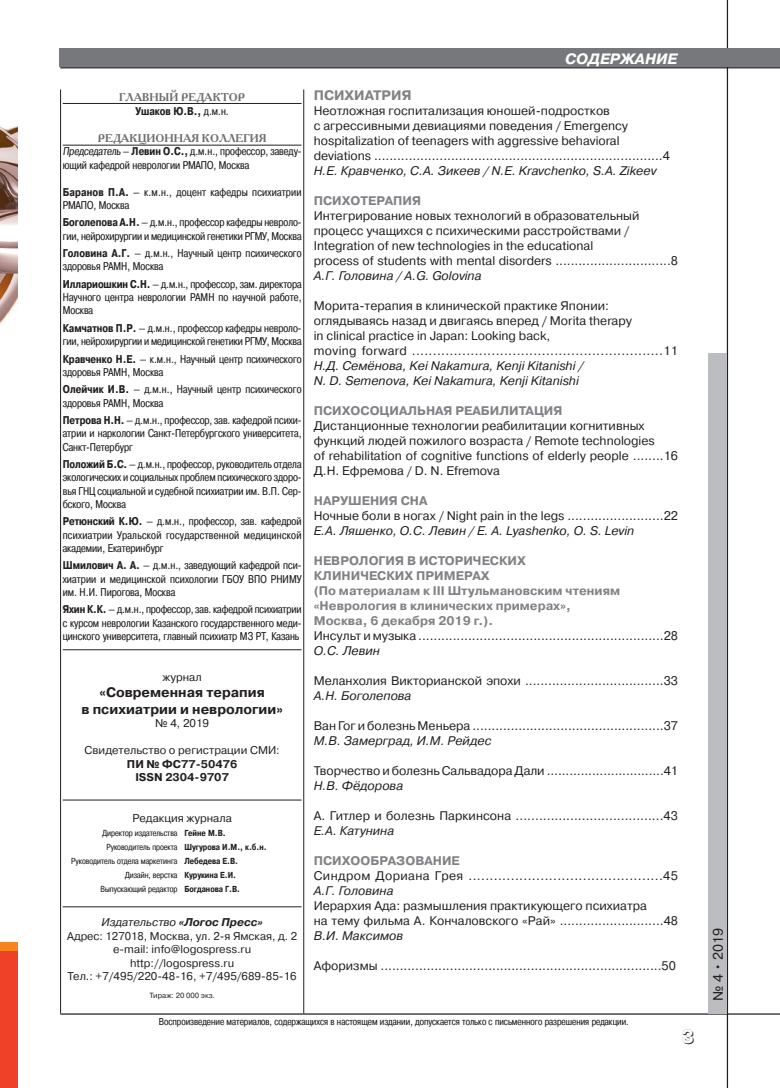
<style>
.page{position:relative;width:780px;height:1088px;background:#fff}
.page>*{position:absolute;margin:0;border:0;box-sizing:border-box;transform-origin:0 0}
.t1{font:700 18.75px "Pragmatica Shadow C";color:#231f20}
.t2{font:italic 700 15px "Pragmatica C";color:#fff}
.t3{font:700 13.75px/16.5px "Pragmatica C";color:#231f20;text-align:center}
.t4{font:700 13.75px "Pragmatica C";color:#808285}
.t5{font:13.75px "Pragmatica C";color:#231f20}
.t6{font:12.5px/15px "Pragmatica C";color:#231f20}
.t7{font:italic 12.5px/15px "Pragmatica C";color:#231f20}
.t8{font:700 12.5px/15px "Pragmatica C";color:#808285}
.t9{font:12.5px "Pragmatica C";letter-spacing:.03em;color:#231f20}
.t10{font:11.25px/13.2px "Pragmatica Cond C";color:#231f20}
.t11{font:11.25px/13.5px "Pragmatica C";color:#231f20;text-align:center}
.t12{font:700 11.25px "Academy C";color:#6d6e70}
.t13{font:700 11.25px/13.5px "Pragmatica C";color:#231f20;text-align:center}
.t14{font:700 11.25px "Pragmatica Cond C";color:#231f20}
.t15{font:10px "Pragmatica Cond C";color:#231f20}
.t16{font:8.75px/14px "Pragmatica Cond C";color:#231f20;text-align:right}
.t17{font:700 8.75px/14px "Pragmatica Cond C";color:#231f20}
.t18{font:7.5px "Pragmatica C";color:#231f20}
.s1{font-weight:400}
.s2{font-weight:700}
.s3{font-style:italic}
.s4{font-weight:700;font-style:italic}
</style>
<div class="page">
<hr style="left:60px;top:1013px;width:720px;height:1px;background:#231f20">
<hr style="left:726px;top:0;width:2px;height:1088px;background:#231f20">
<hr style="left:60px;top:67px;width:720px;height:1px;background:#231f20">
<div style="left:59px;top:48px;width:721px;height:19px;background:#77787b"></div>
<div style="left:708px;top:353px;width:18px;height:660px;background:#bbbdc0"></div>
<hr style="left:60px;top:89px;width:1px;height:924px;background:#231f20">
<hr style="left:303px;top:89px;width:1px;height:924px;background:#231f20">
<hr style="left:63px;top:103px;width:238px;height:1px;background:#231f20">
<hr style="left:63px;top:145px;width:238px;height:1px;background:#231f20">
<hr style="left:63px;top:649px;width:238px;height:1px;background:#231f20">
<hr style="left:63px;top:800px;width:238px;height:1px;background:#231f20">
<hr style="left:63px;top:906px;width:238px;height:1px;background:#231f20">
<div style="left:0;top:942px;width:18px;height:12px;background:#f5831f"></div>
<div style="left:0;top:951px;width:18px;height:137px;background:#ef4128"></div>
<img style="left:0;top:126px;width:18px;height:199px">
<p class="t2" style="left:565px;top:50px;width:113px">СОДЕРЖАНИЕ</p>
<p class="t12" style="left:119px;top:90px;width:127px">ГЛАВНЫЙ РЕДАКТОР</p>
<p class="t14" style="left:135px;top:105px;width:95px">Ушаков Ю.В., <span class="s1">д.м.н.</span></p>
<p class="t12" style="left:98px;top:131px;width:170px">РЕДАКЦИОННАЯ КОЛЛЕГИЯ</p>
<p class="t10" style="left:63px;top:145px;width:240px">Председатель — <span class="s2">Левин О.С.,</span> д.м.н., профессор, заведу&shy;ющий кафедрой неврологии РМАПО, Москва</p>
<p class="t10" style="left:63px;top:185px;width:240px"><span class="s2">Баранов П.А.</span> — к.м.н., доцент кафедры психиатрии<br>РМАПО, Москва</p>
<p class="t10" style="left:63px;top:216px;width:240px"><span class="s2">Боголепова А.Н.</span> — д.м.н., профессор кафедры невроло&shy;гии, нейрохирургии и медицинской генетики РГМУ, Москва</p>
<p class="t10" style="left:63px;top:247px;width:240px"><span class="s2">Головина А.Г.</span> — д.м.н., Научный центр психического здоровья РАМН, Москва</p>
<p class="t10" style="left:63px;top:277px;width:240px;text-align:justify"><span class="s2">Иллариошкин С.Н.</span> — д.м.н., профессор, зам. директора Научного центра неврологии РАМН по научной работе, Москва</p>
<p class="t10" style="left:63px;top:321px;width:240px"><span class="s2">Камчатнов П.Р.</span> — д.м.н., профессор кафедры невроло&shy;гии, нейрохирургии и медицинской генетики РГМУ, Москва</p>
<p class="t10" style="left:63px;top:352px;width:240px"><span class="s2">Кравченко Н.Е.</span> — к.м.н., Научный центр психического здоровья РАМН, Москва</p>
<p class="t10" style="left:63px;top:383px;width:240px"><span class="s2">Олейчик И.В.</span> — д.м.н., Научный центр психического здоровья РАМН, Москва</p>
<p class="t10" style="left:63px;top:414px;width:240px;text-align:justify"><span class="s2">Петрова Н.Н.</span> — д.м.н., профессор, зав. кафедрой психи&shy;атрии и наркологии Санкт-Петербургского университета, Санкт-Петербург</p>
<p class="t10" style="left:63px;top:458px;width:240px;text-align:justify"><span class="s2">Положий Б.С.</span> — д.м.н., профессор, руководитель отдела экологических и социальных проблем психического здоро&shy;вья ГНЦ социальной и судебной психиатрии им. В.П. Сер&shy;бского, Москва</p>
<p class="t10" style="left:63px;top:515px;width:240px;text-align:justify"><span class="s2">Ретюнский К.Ю.</span> — д.м.н., профессор, зав. кафедрой психиатрии Уральской государственной медицинской академии, Екатеринбург</p>
<p class="t10" style="left:63px;top:559px;width:240px;text-align:justify"><span class="s2">Шмилович А. А.</span> — д.м.н., заведующий кафедрой пси&shy;хиатрии и медицинской психологии ГБОУ ВПО РНИМУ им. Н.И. Пирогова, Москва</p>
<p class="t10" style="left:63px;top:603px;width:240px;text-align:justify"><span class="s2">Яхин К.К.</span> — д.м.н., профессор, зав. кафедрой психиатрии с курсом неврологии Казанского государственного меди&shy;цинского университета, главный психиатр МЗ РТ, Казань</p>
<p class="t11" style="left:162px;top:671px;width:41px">журнал</p>
<p class="t3" style="left:81px;top:686px;width:203px">«Современная терапия<br>в психиатрии и неврологии»</p>
<p class="t11" style="left:155px;top:718px;width:55px">№ 4, 2019</p>
<p class="t11" style="left:85px;top:745px;width:197px">Свидетельство о регистрации СМИ:</p>
<p class="t13" style="left:127px;top:758px;width:112px">ПИ № ФС77-50476<br>ISSN 2304-9707</p>
<p class="t11" style="left:132px;top:812px;width:101px">Редакция журнала</p>
<p class="t16" style="left:71px;top:826px;width:108px">Директор издательства<br>Руководитель проекта<br>Руководитель отдела маркетинга<br>Дизайн, верстка<br>Выпускающий редактор</p>
<p class="t11" style="left:67px;top:917px;width:231px"><span class="s3">Издательство</span> <span class="s4">«Логос Пресс»<br></span>Адрес: 127018, Москва, ул. 2-я Ямская, д. 2 e-mail: info@logospress.ru http://logospress.ru<br>Тел.: +7/495/220-48-16, +7/495/689-85-16</p>
<p class="t18" style="left:149px;top:993px;width:67px">Тираж: 20 000 экз.</p>
<p class="t15" style="left:159px;top:1016px;width:471px">Воспроизведение материалов, содержащихся в настоящем издании, допускается только с письменного разрешения редакции.</p>
<p class="t4" style="left:314px;top:90px;width:99px">ПСИХИАТРИЯ</p>
<p class="t6" style="left:314px;top:105px;width:358px">Неотложная госпитализация юношей-подростков<br>с агрессивными девиациями поведения / Emergency hospitalization of teenagers with aggressive behavioral deviations ...........................................................................4</p>
<p class="t7" style="left:314px;top:165px;width:344px">Н.Е. Кравченко, С.А. Зикеев / N.E. Kravchenko, S.A. Zikeev</p>
<p class="t8" style="left:314px;top:195px;width:109px">ПСИХОТЕРАПИЯ</p>
<p class="t6" style="left:314px;top:210px;width:366px">Интегрирование новых технологий в образовательный процесс учащихся с психическими расстройствами / Integration of new technologies in the educational<br>process of students with mental disorders ..............................8</p>
<p class="t7" style="left:314px;top:270px;width:169px">А.Г. Головина / A.G. Golovinа</p>
<p class="t6" style="left:314px;top:300px;width:366px">Морита-терапия в клинической практике Японии: оглядываясь назад и двигаясь вперед / Morita therapy<br>in clinical practice in Japan: Looking back,<br>moving forward ............................................................11</p>
<p class="t7" style="left:314px;top:360px;width:271px">Н.Д. Семёнова, Kei Nakamura, Kenji Kitanishi /<br>N. D. Semenova, Kei Nakamura, Kenji Kitanishi</p>
<p class="t8" style="left:314px;top:405px;width:250px">ПСИХОСОЦИАЛЬНАЯ РЕАБИЛИТАЦИЯ</p>
<p class="t6" style="left:314px;top:420px;width:366px">Дистанционные технологии реабилитации когнитивных функций людей пожилого возраста / Remote technologies<br>of rehabilitation of cognitive functions of elderly people ........16<br>Д.Н. Ефремова / D. N. Efremova</p>
<p class="t8" style="left:314px;top:495px;width:115px">НАРУШЕНИЯ СНА</p>
<p class="t6" style="left:314px;top:510px;width:366px">Ночные боли в ногах / Night pain in the legs .........................22</p>
<p class="t7" style="left:314px;top:525px;width:322px">Е.А. Ляшенко, О.С. Левин / E. A. Lyashenko, O. S. Levin</p>
<p class="t8" style="left:314px;top:555px;width:308px">НЕВРОЛОГИЯ В ИСТОРИЧЕСКИХ<br>КЛИНИЧЕСКИХ ПРИМЕРАХ<br>(По материалам к III Штульмановским чтениям «Неврология в клинических примерах»,<br>Москва, 6 декабря 2019 г.).</p>
<p class="t6" style="left:314px;top:630px;width:366px">Инсульт и музыка ................................................................28</p>
<p class="t7" style="left:314px;top:645px;width:68px">О.С. Левин</p>
<p class="t6" style="left:314px;top:675px;width:366px">Меланхолия Викторианской эпохи ....................................33</p>
<p class="t7" style="left:314px;top:690px;width:99px">А.Н. Боголепова</p>
<p class="t6" style="left:314px;top:720px;width:366px">Ван Гог и болезнь Меньера ..................................................37</p>
<p class="t7" style="left:314px;top:735px;width:179px">М.В. Замерград, И.М. Рейдес</p>
<p class="t6" style="left:314px;top:765px;width:366px">Творчество и болезнь Сальвадора Дали ...............................41</p>
<p class="t7" style="left:314px;top:780px;width:91px">Н.В. Фёдорова</p>
<p class="t6" style="left:314px;top:810px;width:366px">А. Гитлер и болезнь Паркинсона ......................................43</p>
<p class="t7" style="left:314px;top:825px;width:82px">Е.А. Катунина</p>
<p class="t8" style="left:314px;top:855px;width:148px">ПСИХООБРАЗОВАНИЕ</p>
<p class="t9" style="left:314px;top:871px;width:366px">Синдром Дориана Грея ..............................................45</p>
<p class="t7" style="left:314px;top:885px;width:81px">А.Г. Головина</p>
<p class="t6" style="left:314px;top:900px;width:366px">Иерархия Ада: размышления практикующего психиатра<br>на тему фильма А. Кончаловского «Рай» ...........................48</p>
<p class="t7" style="left:314px;top:930px;width:91px">В.И. Максимов</p>
<p class="t6" style="left:314px;top:960px;width:364px">Афоризмы .........................................................................50</p>
<p class="t17" style="left:184px;top:826px;width:84px">Гейне М.В.<br>Шугурова И.М., к.б.н.<br>Лебедева Е.В.<br>Курукина Е.И.<br>Богданова Г.В.</p>
<h1 class="t1" style="left:682px;top:1027px;width:14px">3</h1>
<p class="t5" style="left:713px;top:1001px;width:75px;rotate:-90deg">№ 4 • 2019</p>
</div>
